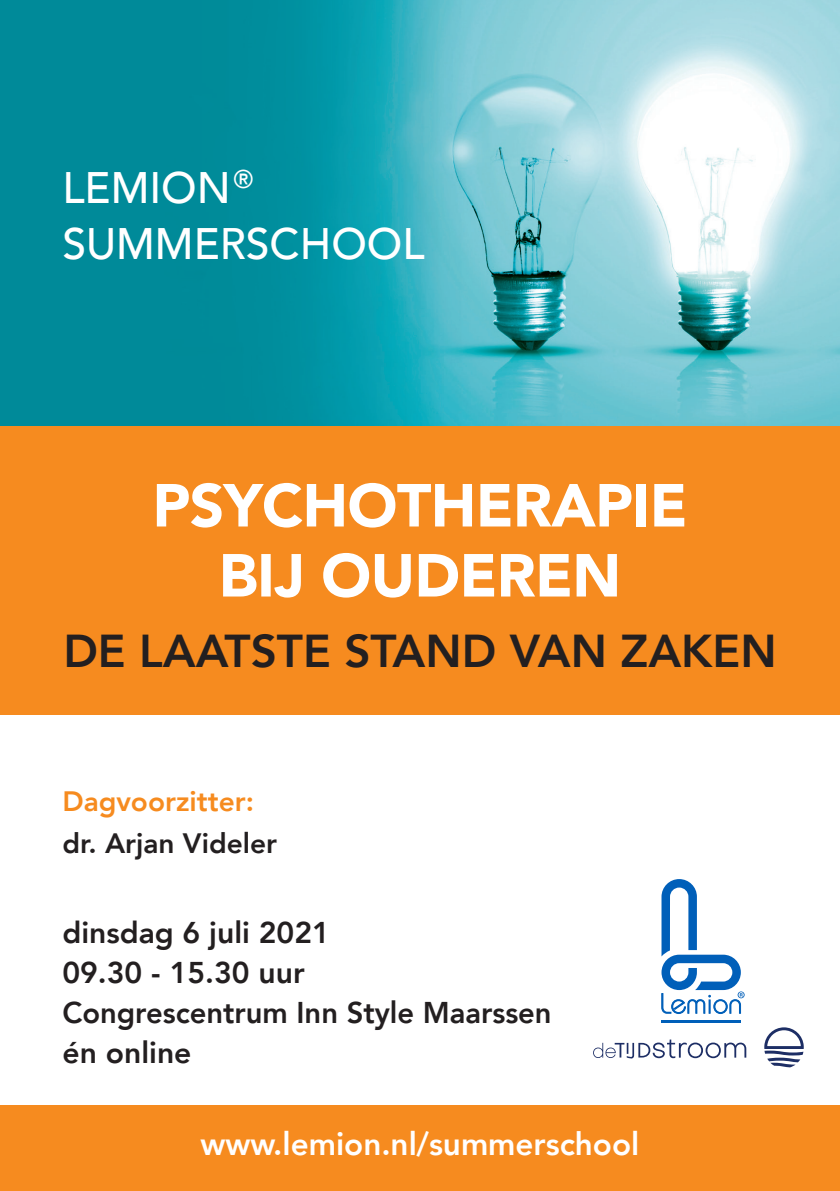
<style>
.page{position:relative;width:840px;height:1191px;background:#fff}
.page>*{position:absolute;margin:0;border:0;box-sizing:border-box;transform-origin:0 0}
.t1{font:900 60px "Avenir";letter-spacing:-.01em;color:#fff}
.t2{font:800 46px "Avenir";color:#231f20}
.t3{font:500 44px "Avenir";color:#fff}
.t4{font:800 32px "Avenir";color:#fff}
.t5{font:800 30px/40px "Avenir";color:#231f20}
.t6{font:800 28px "Avenir";color:#231f20}
.t7{font:800 28px "Avenir";color:#f68b1f}
</style>
<div class="page">
<div style="left:0;top:425px;width:839px;height:289px;background:#f68b1f"></div>
<div style="left:0;top:1106px;width:839px;height:85px;background:#f68b1f"></div>
<img style="left:0;top:0;width:839px;height:425px">
<hr style="left:661px;top:1019px;width:79px;height:3px;background:#005fb9">
<svg style="left:661px;top:879px;width:83px;height:135px"></svg>
<svg style="left:764px;top:1027px;width:39px;height:40px"></svg>
<svg style="left:593px;top:1039px;width:152px;height:19px"></svg>
<p class="t3" style="left:62px;top:149px;width:192px">LEMION<sup>®</sup></p>
<p class="t3" style="left:62px;top:205px;width:363px">SUMMERSCHOOL</p>
<p class="t1" style="left:152px;top:454px;width:536px">PSYCHOTHERAPIE</p>
<p class="t1" style="left:219px;top:524px;width:403px">BIJ OUDEREN</p>
<p class="t2" style="left:63px;top:615px;width:714px">DE LAATSTE STAND VAN ZAKEN</p>
<p class="t7" style="left:62px;top:779px;width:193px">Dagvoorzitter:</p>
<p class="t6" style="left:62px;top:821px;width:216px">dr. Arjan Videler</p>
<p class="t5" style="left:62px;top:912px;width:269px">dinsdag 6 juli 2021</p>
<p class="t5" style="left:62px;top:952px;width:244px">09.30 - 15.30 uur</p>
<p class="t5" style="left:62px;top:992px;width:490px">Congrescentrum Inn Style Maarssen én online</p>
<p class="t4" style="left:200px;top:1118px;width:440px">www.lemion.nl/summerschool</p>
</div>
